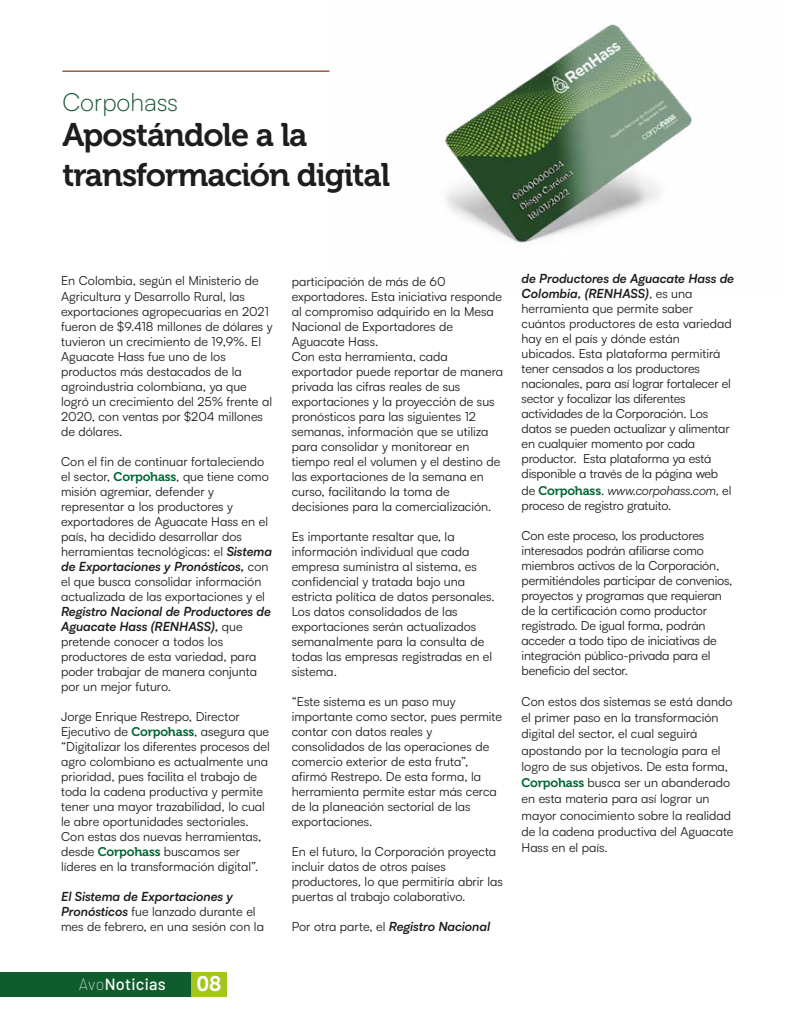
<style>
.page{position:relative;width:798px;height:1028px;background:#fff}
.page>*{position:absolute;margin:0;border:0;box-sizing:border-box;transform-origin:0 0}
.t1{font:32.5px/40px "Museo 700";letter-spacing:-.03em;color:#1d1d1b}
.t2{font:300 25px "Satoshi";color:#1a5733}
.t3{font:21px "Museo 700";color:#fff}
.t4{font:500 16.25px "Barlow";letter-spacing:.02em;color:#fff}
.t5{font:12.5px/15px "Satoshi";color:#1d1d1b}
.t6{font:italic 700 12.5px "Satoshi";color:#1d1d1b}
.s1{font-family:"Museo 700";color:#006533}
.s2{font-weight:700;font-style:italic}
.s3{font-weight:100}
.s4{font-weight:400;font-style:normal}
.s5{font-style:italic}
</style>
<div class="page">
<hr style="left:62px;top:71px;width:267px;height:1px;background:#853b1b">
<img style="left:329px;top:24px;width:363px;height:219px">
<div style="left:0;top:972px;width:191px;height:24px;background:#0f5c2c"></div>
<div style="left:191px;top:972px;width:35px;height:24px;background:#a2c61e"></div>
<h2 class="t2" style="left:62px;top:86px;width:117px">Corpohass</h2>
<h1 class="t1" style="left:62px;top:115px;width:329px">Apostándole a la transformación digital</h1>
<p class="t5" style="left:61px;top:273px;width:213px">En Colombia, según el Ministerio de<br>Agricultura y Desarrollo Rural, las exportaciones agropecuarias en 2021 fueron de $9.418 millones de dólares y tuvieron un crecimiento de 19,9%. El<br>Aguacate Hass fue uno de los productos más destacados de la agroindustria colombiana, ya que logró un crecimiento del 25% frente al<br>2020, con ventas por $204 millones de dólares.</p>
<p class="t5" style="left:61px;top:453px;width:212px">Con el fin de continuar fortaleciendo el sector, <span class="s1">Corpohass</span>, que tiene como misión agremiar, defender y representar a los productores y exportadores de Aguacate Hass en el país, ha decidido desarrollar dos herramientas tecnológicas: el <span class="s2">Sistema de Exportaciones y Pronósticos,</span> con el que busca consolidar información actualizada de las exportaciones y el</p>
<p class="t5" style="left:61px;top:603px;width:211px"><span class="s2">Registro Nacional de Productores de<br>Aguacate Hass (RENHASS),</span> que pretende conocer a todos los productores de esta variedad, para poder trabajar de manera conjunta por un mejor futuro.</p>
<p class="t5" style="left:61px;top:708px;width:210px">Jorge Enrique Restrepo, Director Ejecutivo de <span class="s1">Corpohass</span>, asegura que “Digitalizar los diferentes procesos del agro colombiano es actualmente una prioridad, pues facilita el trabajo de toda la cadena productiva y permite tener una mayor trazabilidad, lo cual le abre oportunidades sectoriales.<br>Con estas dos nuevas herramientas, desde <span class="s1">Corpohass</span> buscamos ser líderes en la transformación digital”.</p>
<p class="t5" style="left:61px;top:888px;width:204px"><span class="s2">El Sistema de Exportaciones y<br>Pronósticos</span> fue lanzado durante el mes de febrero, en una sesión con la</p>
<h3 class="t4" style="left:79px;top:973px;width:88px"><span class="s3">Avo</span>Noticias</h3>
<h3 class="t3" style="left:196px;top:972px;width:26px">08</h3>
<p class="t5" style="left:291px;top:273px;width:213px">participación de más de 60 exportadores. Esta iniciativa responde al compromiso adquirido en la Mesa<br>Nacional de Exportadores de<br>Aguacate Hass.<br>Con esta herramienta, cada exportador puede reportar de manera privada las cifras reales de sus exportaciones y la proyección de sus pronósticos para las siguientes 12 semanas, información que se utiliza para consolidar y monitorear en tiempo real el volumen y el destino de las exportaciones de la semana en curso, facilitando la toma de decisiones para la comercialización.</p>
<p class="t5" style="left:291px;top:528px;width:204px">Es importante resaltar que, la información individual que cada empresa suministra al sistema, es confidencial y tratada bajo una estricta política de datos personales.<br>Los datos consolidados de las exportaciones serán actualizados semanalmente para la consulta de todas las empresas registradas en el sistema.</p>
<p class="t5" style="left:291px;top:693px;width:212px">“Este sistema es un paso muy importante como sector, pues permite contar con datos reales y consolidados de las operaciones de comercio exterior de esta fruta”, afirmó Restrepo. De esta forma, la herramienta permite estar más cerca de la planeación sectorial de las exportaciones.</p>
<p class="t5" style="left:291px;top:843px;width:212px">En el futuro, la Corporación proyecta incluir datos de otros países productores, lo que permitiría abrir las puertas al trabajo colaborativo.</p>
<p class="t6" style="left:291px;top:917px;width:200px"><span class="s4">Por otra parte, el</span> Registro Nacional</p>
<p class="t5" style="left:521px;top:271px;width:214px"><span class="s2">de Productores de Aguacate Hass de Colombia, (RENHASS)</span>, es una herramienta que permite saber cuántos productores de esta variedad hay en el país y dónde están ubicados. Esta plataforma permitirá tener censados a los productores nacionales, para así lograr fortalecer el sector y focalizar las diferentes actividades de la Corporación. Los datos se pueden actualizar y alimentar en cualquier momento por cada productor. Esta plataforma ya está disponible a través de la página web</p>
<p class="t5" style="left:521px;top:482px;width:211px">de <span class="s1">Corpohass</span>. <span class="s5">www.corpohass.com,</span> el proceso de registro gratuito.</p>
<p class="t5" style="left:521px;top:527px;width:212px">Con este proceso, los productores interesados podrán afiliarse como miembros activos de la Corporación, permitiéndoles participar de convenios, proyectos y programas que requieran de la certificación como productor registrado. De igual forma, podrán acceder a todo tipo de iniciativas de integración público-privada para el beneficio del sector.</p>
<p class="t5" style="left:521px;top:692px;width:213px;line-height:16.2px">Con estos dos sistemas se está dando el primer paso en la transformación digital del sector, el cual seguirá apostando por la tecnología para el logro de sus objetivos. De esta forma, <span class="s1">Corpohass</span> busca ser un abanderado en esta materia para así lograr un mayor conocimiento sobre la realidad de la cadena productiva del Aguacate Hass en el país.</p>
</div>
